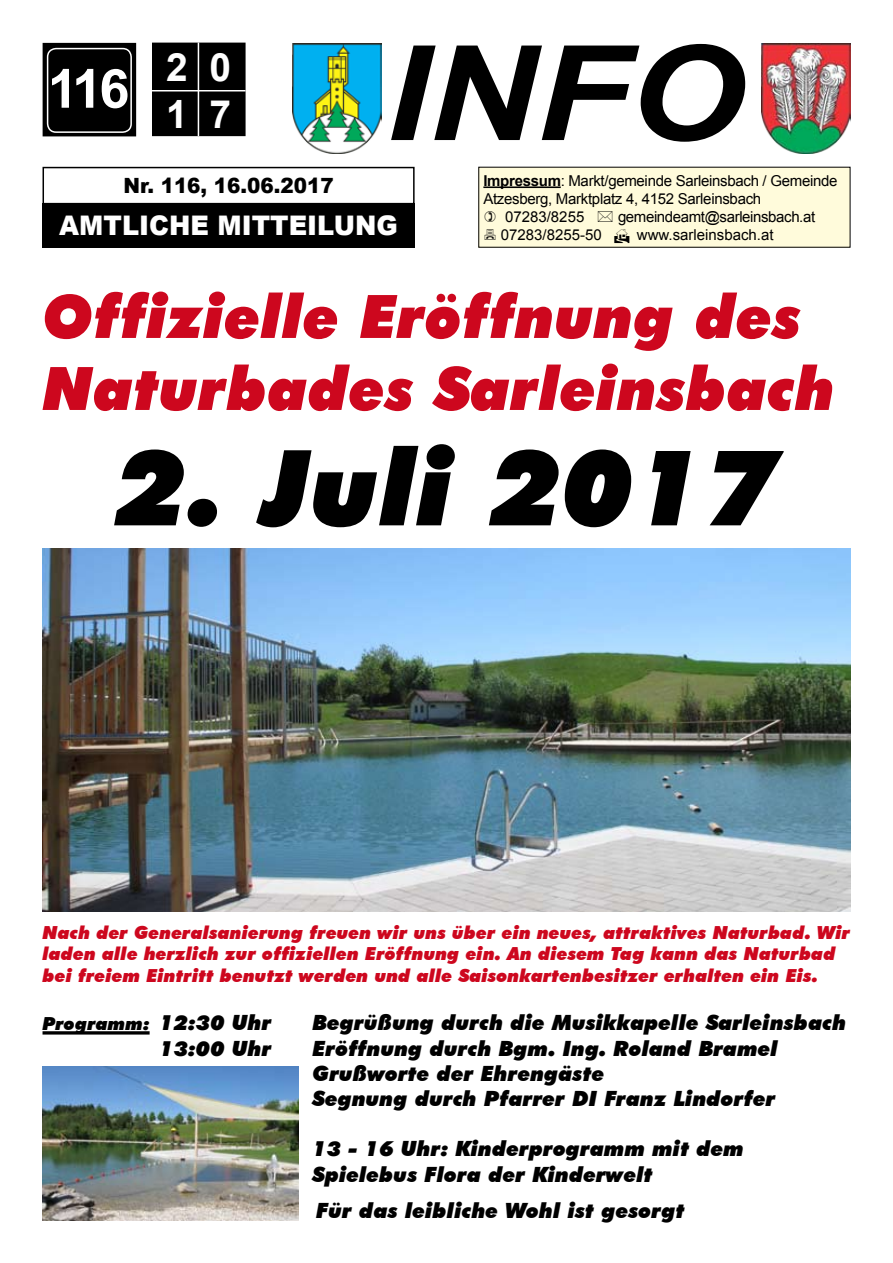
<style>
.page{position:relative;width:893px;height:1263px;background:#fff}
.page>*{position:absolute;margin:0;border:0;box-sizing:border-box;transform-origin:0 0}
.t1{font:italic 700 132px "Arial";color:#000;scale:1.14 1}
.t2{font:italic 900 105px "Futura BT";color:#000}
.t3{font:italic 900 60px/72px "Futura BT";color:#cd071e}
.t4{font:700 54px "Arial";color:#fff}
.t5{font:700 39px/46.8px "Arial";color:#fff}
.t6{font:900 27px "Arial";color:#fff;scale:.95 1}
.t7{font:italic 900 21px/25.2px "Futura BT";color:#000}
.t8{font:900 21px "Arial";color:#000;scale:.95 1}
.t9{font:italic 900 18px/21.6px "Futura BT";color:#cd071e}
.t10{font:italic 900 18px "Futura BT";color:#000}
.t11{font:15px/18px "Arial";letter-spacing:-.02em;color:#000}
.t12{font:15px "Arial";color:#000}
.s1{font-weight:700}
.s2{font-size:21px}
</style>
<div class="page">
<hr style="left:43px;top:1031px;width:107px;height:3px;background:#000">
<div style="left:43px;top:44px;width:92px;height:92px;background:#000"></div>
<div style="left:43px;top:43px;width:93px;height:93px;border:2px solid #000"></div>
<div style="left:47px;top:48px;width:85px;height:85px;border:2px solid #fff;border-radius:9px"></div>
<div style="left:153px;top:43px;width:92px;height:92px;background:#000"></div>
<div style="left:152px;top:43px;width:94px;height:93px;border:2px solid #000"></div>
<hr style="left:152px;top:90px;width:94px;height:1px;background:#fff">
<hr style="left:198px;top:43px;width:1px;height:93px;background:#fff">
<div style="left:43px;top:203px;width:372px;height:45px;background:#000"></div>
<img style="left:761px;top:44px;width:89px;height:109px">
<div style="left:43px;top:167px;width:372px;height:37px;border:2px solid #000"></div>
<div style="left:479px;top:167px;width:371px;height:80px;background:#fffbdb"></div>
<hr style="left:483px;top:186px;width:78px;height:2px;background:#000">
<img style="left:292px;top:44px;width:89px;height:110px">
<img style="left:43px;top:1066px;width:256px;height:154px">
<img style="left:43px;top:549px;width:807px;height:362px">
<h1 class="t1" style="left:386px;top:6px;width:316px">INFO</h1>
<p class="t11" style="left:483px;top:172px;width:356px"><span class="s1">Impressum</span>: Markt/gemeinde Sarleinsbach / Gemeinde</p>
<p class="t11" style="left:483px;top:190px;width:279px">Atzesberg, Marktplatz 4, 4152 Sarleinsbach</p>
<p class="t12" style="left:505px;top:207px;width:81px">07283/8255</p>
<h3 class="t5" style="left:166px;top:45px;width:67px">2 0<br>1 7</h3>
<h3 class="t4" style="left:48px;top:53px;width:83px">116</h3>
<p class="t8" style="left:123px;top:172px;width:223px">Nr. 116, 16.06.2017</p>
<p class="t11" style="left:501px;top:208px;width:316px;text-indent:117px">gemeindeamt@sarleinsbach.at<br>07283/8255-50 ★ www.sarleinsbach.at</p>
<p class="t6" style="left:59px;top:208px;width:358px">AMTLICHE MITTEILUNG</p>
<h3 class="t3" style="left:43px;top:280px;width:794px">Offizielle Eröffnung des<br>Naturbades Sarleinsbach</h3>
<h2 class="t2" style="left:115px;top:424px;width:664px">2. Juli 2017</h2>
<p class="t9" style="left:43px;top:921px;width:809px">Nach der Generalsanierung freuen wir uns über ein neues, attraktives Naturbad. Wir laden alle herzlich zur offiziellen Eröffnung ein. An diesem Tag kann das Naturbad bei freiem Eintritt benutzt werden und alle Saisonkartenbesitzer erhalten ein Eis.</p>
<p class="t10" style="left:43px;top:1013px;width:231px">Programm: <span class="s2">12:30 Uhr</span></p>
<p class="t7" style="left:313px;top:1010px;width:535px">Begrüßung durch die Musikkapelle Sarleinsbach</p>
<p class="t7" style="left:160px;top:1035px;width:114px">13:00 Uhr</p>
<p class="t7" style="left:313px;top:1035px;width:467px">Eröffnung durch Bgm. Ing. Roland Bramel<br>Grußworte der Ehrengäste<br>Segnung durch Pfarrer DI Franz Lindorfer</p>
<p class="t7" style="left:313px;top:1136px;width:433px">13 - 16 Uhr: Kinderprogramm mit dem<br>Spielebus Flora der Kinderwelt</p>
<p class="t7" style="left:316px;top:1197px;width:370px">Für das leibliche Wohl ist gesorgt</p>
</div>
